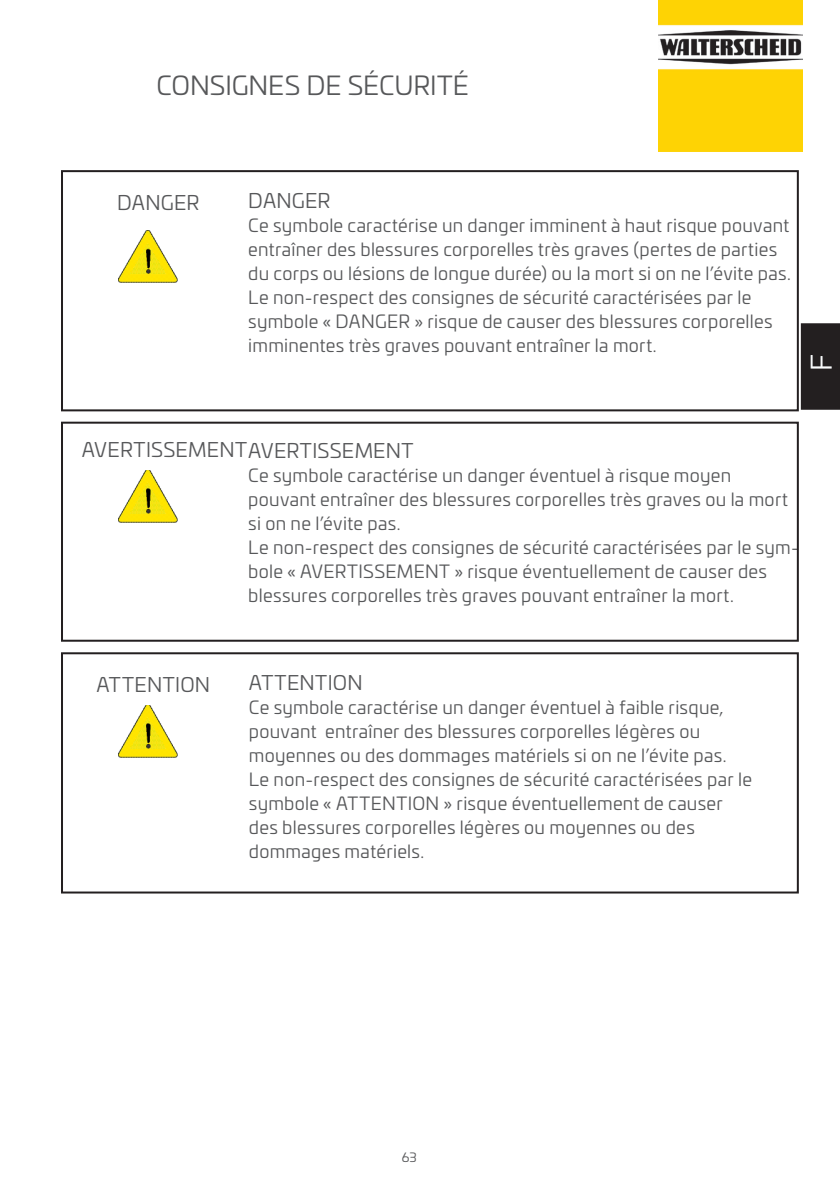
<style>
.page{position:relative;width:840px;height:1191px;background:#fff}
.page>*{position:absolute;margin:0;border:0;box-sizing:border-box;transform-origin:0 0}
.t1{font:28px "Univia Pro";color:#fbfdfe}
.t2{font:26px "Univia Pro";letter-spacing:-.005em;color:#57585a}
.t3{font:20px "Univia Pro";letter-spacing:.01em;color:#57585a}
.t4{font:18px/24px "Univia Pro";letter-spacing:.015em;color:#57585a}
.t5{font:12.6px "Univia Pro";color:#57585a}
</style>
<div class="page">
<img style="left:658px;top:0;width:143px;height:151px">
<div style="left:800px;top:323px;width:39px;height:87px;background:#231f20"></div>
<img style="left:119px;top:470px;width:58px;height:52px">
<img style="left:118px;top:231px;width:59px;height:51px">
<div style="left:61px;top:170px;width:737px;height:241px;border:2px solid #231f20"></div>
<div style="left:61px;top:422px;width:737px;height:219px;border:2px solid #231f20"></div>
<div style="left:61px;top:652px;width:737px;height:241px;border:2px solid #231f20"></div>
<img style="left:119px;top:705px;width:58px;height:52px">
<h2 class="t2" style="left:156px;top:66px;width:314px">CONSIGNES DE SÉCURITÉ</h2>
<p class="t3" style="left:117px;top:189px;width:84px">DANGER</p>
<p class="t3" style="left:248px;top:186px;width:84px">DANGER</p>
<p class="t4" style="left:248px;top:213px;width:543px">Ce symbole caractérise un danger imminent à haut risque pouvant entraîner des blessures corporelles très graves (pertes de parties du corps ou lésions de longue durée) ou la mort si on ne l’évite pas.<br>Le non-respect des consignes de sécurité caractérisées par le symbole « DANGER » risque de causer des blessures corporelles imminentes très graves pouvant entraîner la mort.</p>
<h1 class="t1" style="left:800px;top:371px;width:18px;rotate:-90deg">F</h1>
<p class="t3" style="left:82px;top:435px;width:333px">AVERTISSEMENTAVERTISSEMENT</p>
<p class="t4" style="left:248px;top:462px;width:551px">Ce symbole caractérise un danger éventuel à risque moyen pouvant entraîner des blessures corporelles très graves ou la mort si on ne l’évite pas.<br>Le non-respect des consignes de sécurité caractérisées par le sym&shy;bole « AVERTISSEMENT » risque éventuellement de causer des blessures corporelles très graves pouvant entraîner la mort.</p>
<p class="t3" style="left:96px;top:670px;width:115px">ATTENTION</p>
<p class="t3" style="left:249px;top:668px;width:115px">ATTENTION</p>
<p class="t4" style="left:249px;top:694px;width:504px">Ce symbole caractérise un danger éventuel à faible risque, pouvant entraîner des blessures corporelles légères ou moyennes ou des dommages matériels si on ne l’évite pas.<br>Le non-respect des consignes de sécurité caractérisées par le symbole « ATTENTION » risque éventuellement de causer des blessures corporelles légères ou moyennes ou des dommages matériels.</p>
<p class="t5" style="left:401px;top:1148px;width:16px">63</p>
</div>
